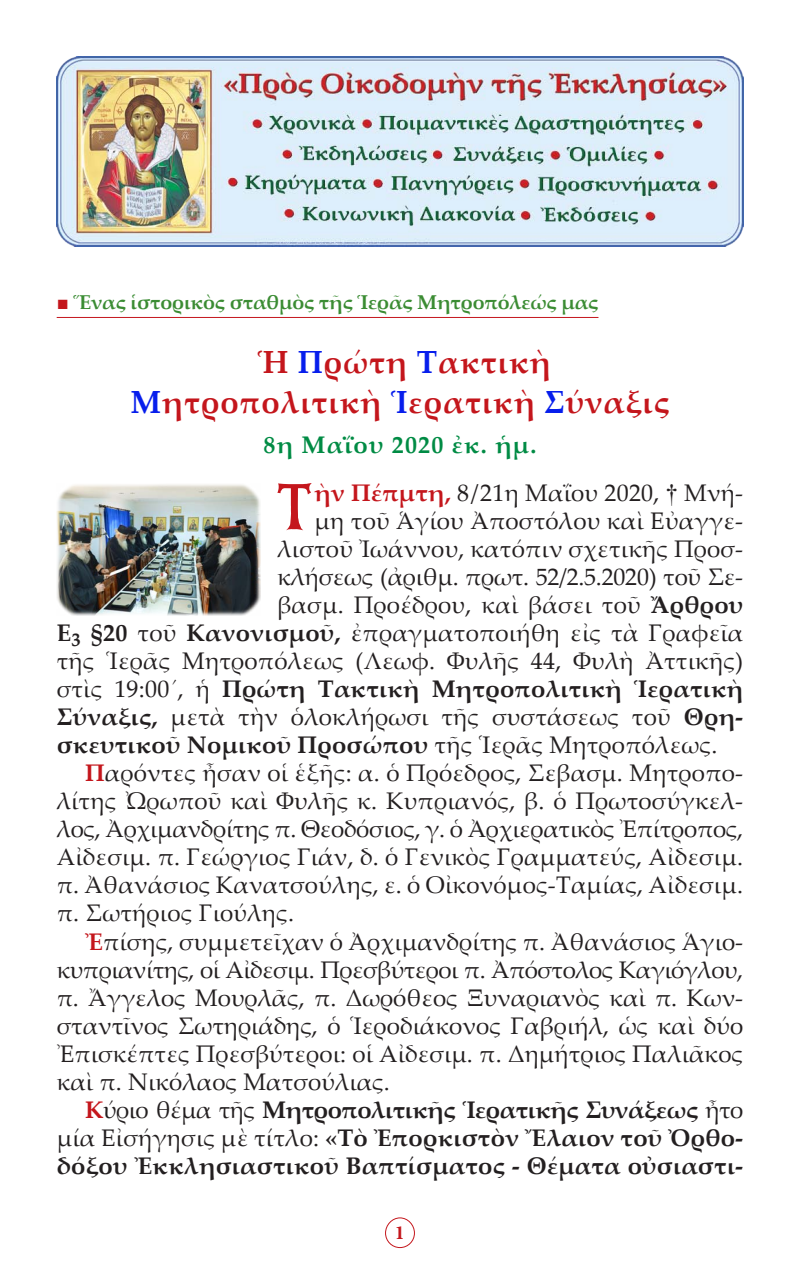
<style>
.page{position:relative;width:800px;height:1270px;background:#fff}
.page>*{position:absolute;margin:0;border:0;box-sizing:border-box;transform-origin:0 0}
.t1{font:65.4px "BYZIMAK";color:#c4161c}
.t2{font:700 32px "Palatino Linotype";letter-spacing:.03em;color:#c4161c;scale:.96 1}
.t3{font:24px/28px "Palatino Linotype";letter-spacing:.01em;color:#231f20;text-align:justify}
.t4{font:700 24px/28.4px "Palatino Linotype";letter-spacing:.01em;color:#231f20;text-align:justify}
.t5{font:24px "Palatino Linotype";letter-spacing:-.01em;color:#231f20}
.t6{font:700 24px "Palatino Linotype";letter-spacing:.05em;color:#008b44}
.t7{font:700 20px "Palatino Linotype";letter-spacing:-.01em;color:#3b8c33}
.t8{font:700 20px "Minion Pro";color:#c4161c}
.s1{font-family:"CTOS New Times Roman Test 1";font-weight:400;color:#c4161c}
.s2{color:#071eec}
.s3{font-weight:700;color:#c4161c}
.s4{font-family:"Times New Roman"}
.s5{font-weight:700}
.s6{color:#c4161c}
.s7{font-weight:400}
</style>
<div class="page">
<div style="left:385px;top:1217px;width:30px;height:31px;border:1px solid #c4161c;border-radius:50%"></div>
<hr style="left:57px;top:317px;width:541px;height:1px;background:#c4161c">
<img style="left:57px;top:56px;width:686px;height:191px">
<img style="left:57px;top:484px;width:203px;height:131px">
<p class="t7" style="left:57px;top:288px;width:543px"><span class="s1">■</span> Ἕνας ἱστορικὸς σταθμὸς τῆς Ἱερᾶς Μητροπόλεώς μας</p>
<p class="t2" style="left:258px;top:340px;width:307px">Ἡ <span class="s2">Π</span>ρώτη <span class="s2">Τ</span>ακτικὴ</p>
<p class="t2" style="left:131px;top:380px;width:563px"><span class="s2">Μ</span>ητροπολιτικὴ <span class="s2">Ἱ</span>ερατικὴ <span class="s2">Σ</span>ύναξις</p>
<p class="t6" style="left:264px;top:428px;width:274px">8η Μαΐου 2020 ἐκ. ἡμ.</p>
<p class="t1" style="left:275px;top:468px;width:40px">T</p>
<p class="t3" style="left:277px;top:478px;width:467px;text-align:right"><span class="s3">ὴν Πέπμτη,</span> 8/21η Μαΐου 2020, <span class="s4">†</span> Μνή-<br>μη τοῦ Ἁγίου Ἀποστόλου καὶ Εὐαγγε&shy;λιστοῦ Ἰωάννου, κατόπιν σχετικῆς Προσ-</p>
<p class="t5" style="left:277px;top:560px;width:467px">κλήσεως (ἀριθμ. πρωτ. 52/2.5.2020) τοῦ Σε-</p>
<p class="t3" style="left:57px;top:590px;width:688px;text-indent:221px">βασμ. Προέδρου, καὶ βάσει τοῦ <span class="s5">Ἄρθρου Ε</span><sub>3</sub> <span class="s5">§20</span> τοῦ <span class="s5">Κανονισμοῦ,</span> ἐπραγματοποιήθη εἰς τὰ Γραφεῖα τῆς Ἱερᾶς Μητροπόλεως (Λεωφ. Φυλῆς 44, Φυλὴ Ἀττικῆς) στὶς 19:00´, ἡ <span class="s5">Πρώτη Τακτικὴ Μητροπολιτικὴ Ἱερατικὴ Σύναξις,</span> μετὰ τὴν ὁλοκλήρωσι τῆς συστάσεως τοῦ <span class="s5">Θρη&shy;σκευτικοῦ Νομικοῦ Προσώπου</span> τῆς Ἱερᾶς Μητροπόλεως.</p>
<p class="t3" style="left:57px;top:758px;width:688px;text-indent:28px"><span class="s3">Π</span>αρόντες ἦσαν οἱ ἑξῆς: α. ὁ Πρόεδρος, Σεβασμ. Μητροπο&shy;λίτης Ὠρωποῦ καὶ Φυλῆς κ. Κυπριανός, β. ὁ Πρωτοσύγκελ&shy;λος, Ἀρχιμανδρίτης π. Θεοδόσιος, γ. ὁ Ἀρχιερατικὸς Ἐπίτροπος,</p>
<p class="t3" style="left:57px;top:842px;width:688px">Αἰδεσιμ. π. Γεώργιος Γιάν, δ. ὁ Γενικὸς Γραμματεύς, Αἰδεσιμ. π. Ἀθανάσιος Κανατσούλης, ε. ὁ Οἰκονόμος-Ταμίας, Αἰδεσιμ. π. Σωτήριος Γιούλης.</p>
<p class="t3" style="left:57px;top:926px;width:688px;text-indent:28px"><span class="s3">Ἐ</span>πίσης, συμμετεῖχαν ὁ Ἀρχιμανδρίτης π. Ἀθανάσιος Ἁγιο&shy;κυπριανίτης, οἱ Αἰδεσιμ. Πρεσβύτεροι π. Ἀπόστολος Καγιόγλου, π. Ἄγγελος Μουρλᾶς, π. Δωρόθεος Ξυναριανὸς καὶ π. Κων&shy;σταντῖνος Σωτηριάδης, ὁ Ἱεροδιάκονος Γαβριήλ, ὡς καὶ δύο Ἐπισκέπτες Πρεσβύτεροι: οἱ Αἰδεσιμ. π. Δημήτριος Παλιᾶκος καὶ π. Νικόλαος Ματσούλιας.</p>
<p class="t4" style="left:57px;top:1094px;width:688px;text-indent:28px"><span class="s6">Κ</span><span class="s7">ύριο θέμα τῆς</span> Μητροπολιτικῆς Ἱερατικῆς Συνάξεως <span class="s7">ἦτο μία Εἰσήγησις μὲ τίτλο:</span> «Τὸ Ἐπορκιστὸν Ἔλαιον τοῦ Ὀρθο&shy;δόξου Ἐκκλησιαστικοῦ Βαπτίσματος - Θέματα οὐσιαστι-</p>
<p class="t8" style="left:395px;top:1219px;width:11px">1</p>
</div>
